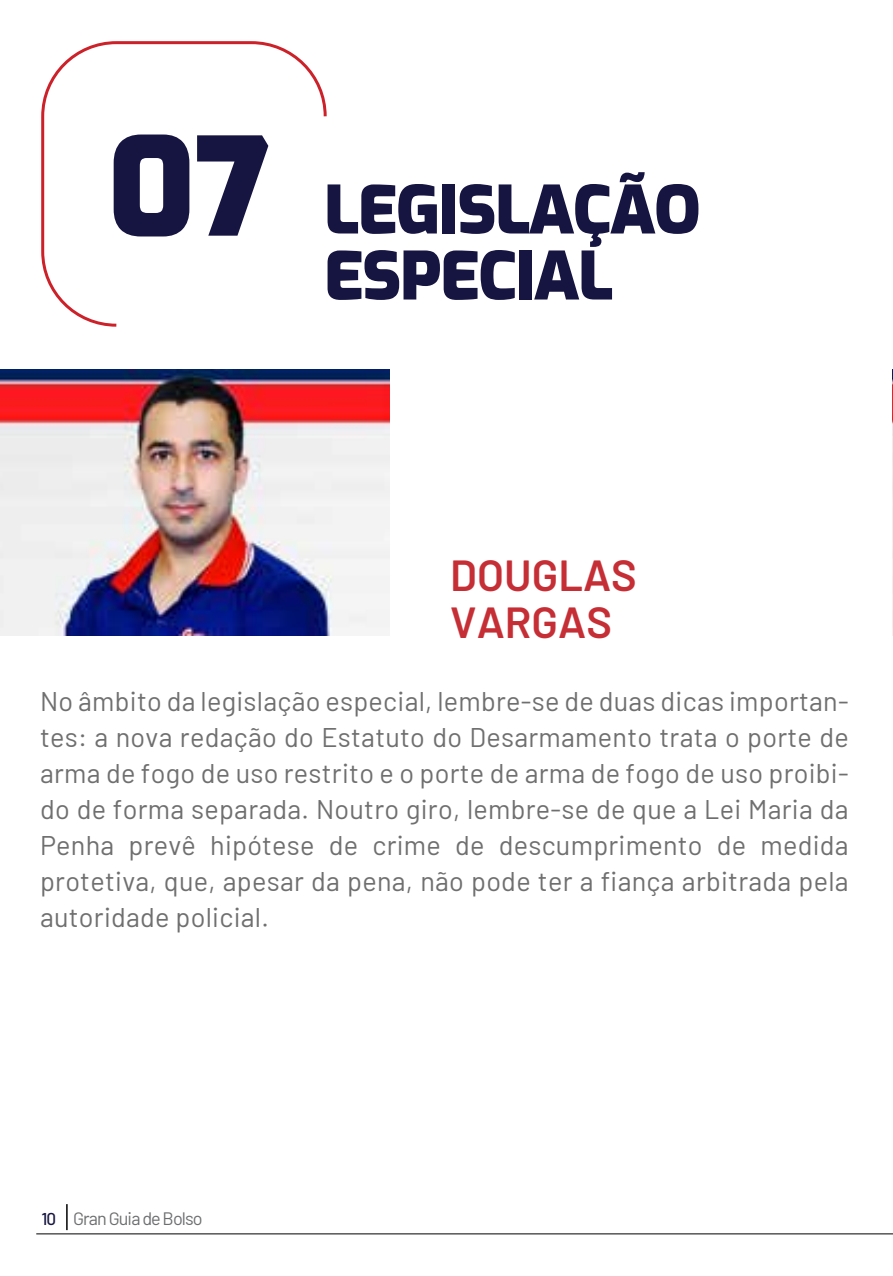
<style>
.page{position:relative;width:893px;height:1276px;background:#fff}
.page>*{position:absolute;margin:0;border:0;box-sizing:border-box;transform-origin:0 0}
.t1{font:900 135px "Exo";color:#161541}
.t2{font:900 66px/66px "Exo";letter-spacing:-.025em;color:#161541}
.t3{font:600 43.5px/47.1px "Barlow";color:#c62e35}
.t4{font:27px/36px "Barlow";letter-spacing:.01em;color:#706f6f;text-align:justify}
.t5{font:18px "Barlow";letter-spacing:-.05em;color:#6d6e70}
.s1{font-weight:500;font-size:17.1px;color:#171742}
</style>
<div class="page">
<img style="left:892px;top:369px;width:1px;height:267px">
<img style="left:0;top:369px;width:389px;height:267px">
<svg style="left:41px;top:41px;width:286px;height:286px"></svg>
<hr style="left:36px;top:1233px;width:857px;height:1px;background:#000">
<hr style="left:66px;top:1204px;width:2px;height:26px;background:#000">
<h1 class="t1" style="left:108px;top:83px;width:164px">07</h1>
<h2 class="t2" style="left:324px;top:172px;width:378px">LEGISLAÇÃO<br>ESPECIAL</h2>
<h3 class="t3" style="left:450px;top:548px;width:188px">DOUGLAS<br>VARGAS</h3>
<p class="t4" style="left:40px;top:681px;width:810px">No âmbito da legislação especial, lembre-se de duas dicas importan&shy;tes: a nova redação do Estatuto do Desarmamento trata o porte de arma de fogo de uso restrito e o porte de arma de fogo de uso proibi&shy;do de forma separada. Noutro giro, lembre-se de que a Lei Maria da Penha prevê hipótese de crime de descumprimento de medida protetiva, que, apesar da pena, não pode ter a fiança arbitrada pela autoridade policial.</p>
<p class="t5" style="left:41px;top:1205px;width:163px"><span class="s1">10</span> Gran Guia de Bolso</p>
</div>
